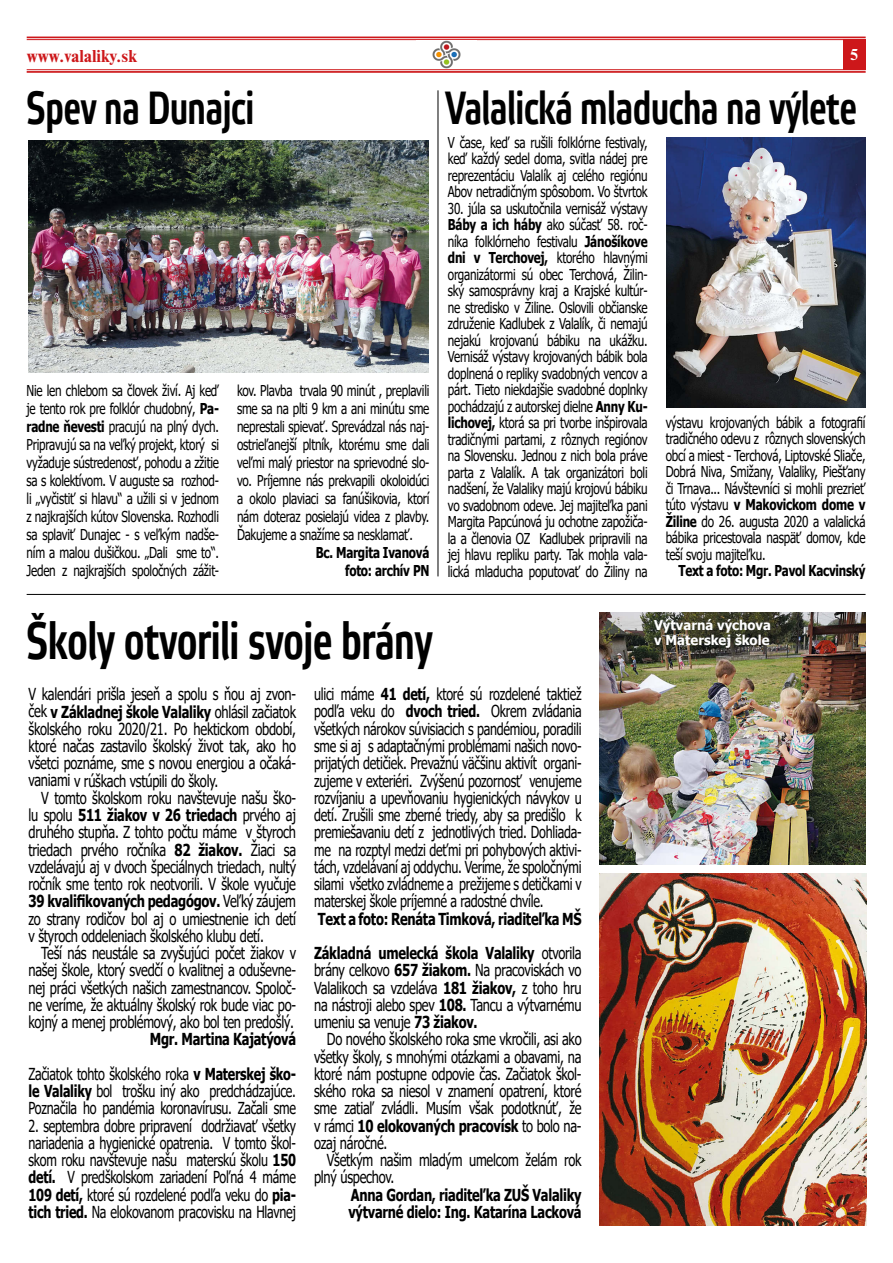
<style>
.page{position:relative;width:893px;height:1263px;background:#fff}
.page>*{position:absolute;margin:0;border:0;box-sizing:border-box;transform-origin:0 0}
.t1{font:500 52.5px "Etelka Narrow";color:#000;scale:.91 1}
.t2{font:500 46.5px "Etelka Narrow";color:#000;scale:.91 1}
.t3{font:700 18px "Nimbus Roman DOT";color:#cd171a}
.t4{font:16.5px/17.2px "Tahoma";letter-spacing:-.02em;color:#000;text-align:justify;scale:.78 1}
.t5{font:16.5px/17.2px "Tahoma";letter-spacing:-.02em;color:#000;text-align:justify;scale:.76 1}
.t6{font:700 16.5px/34.5px "Tahoma";letter-spacing:-.02em;color:#000;scale:.78 1}
.t7{font:700 16.5px "Nimbus Roman DOT";color:#fff}
.t8{font:15px/16.5px "Tahoma";letter-spacing:-.02em;color:#000;text-align:justify;scale:.78 1}
.t9{font:700 15px/18px "Tahoma";letter-spacing:-.02em;color:#000;text-align:right;scale:.78 1}
.t10{font:700 13.5px/15px "Tahoma";color:#fff}
.s1{font-weight:700}
.s2{font-weight:400}
</style>
<div class="page">
<hr style="left:27px;top:69px;width:839px;height:1px;background:#cd171a">
<hr style="left:27px;top:71px;width:839px;height:2px;background:#cd171a">
<hr style="left:27px;top:39px;width:839px;height:1px;background:#cd171a">
<hr style="left:27px;top:37px;width:839px;height:1px;background:#cd171a">
<div style="left:843px;top:39px;width:23px;height:31px;background:#cd171a"></div>
<img style="left:432px;top:41px;width:29px;height:27px">
<img style="left:28px;top:140px;width:400px;height:232px">
<hr style="left:438px;top:90px;width:1px;height:486px;background:#000">
<hr style="left:27px;top:594px;width:838px;height:1px;background:#000">
<img style="left:666px;top:137px;width:199px;height:271px">
<img style="left:600px;top:612px;width:265px;height:252px">
<img style="left:600px;top:873px;width:266px;height:352px">
<p class="t3" style="left:27px;top:46px;width:112px">www.valaliky.sk</p>
<p class="t7" style="left:850px;top:46px;width:10px">5</p>
<h2 class="t2" style="left:27px;top:81px;width:251px">Spev na Dunajci</h2>
<h2 class="t2" style="left:446px;top:81px;width:453px">Valalická mladucha na výlete</h2>
<p class="t8" style="left:448px;top:135px;width:258px">V čase, keď sa rušili folklórne festivaly, keď každý sedel doma, svitla nádej pre reprezentáciu Valalík aj celého regiónu Abov netradičným spôsobom. Vo štvrtok</p>
<p class="t8" style="left:448px;top:201px;width:258px">30. júla sa uskutočnila vernisáž výstavy <span class="s1">Báby a ich háby</span> ako súčasť 58. roč&shy;níka folklórneho festivalu <span class="s1">Jánošíkove dni v Terchovej,</span> ktorého hlavnými organizátormi sú obec Terchová, Žilin&shy;ský samosprávny kraj a Krajské kultúr&shy;ne stredisko v Žiline. Oslovili občianske združenie Kadlubek z Valalík, či nemajú nejakú krojovanú bábiku na ukážku.<br>Vernisáž výstavy krojovaných bábik bola doplnená o repliky svadobných vencov a párt. Tieto niekdajšie svadobné doplnky pochádzajú z autorskej dielne <span class="s1">Anny Ku&shy;lichovej,</span> ktorá sa pri tvorbe inšpirovala tradičnými partami, z rôznych regiónov na Slovensku. Jednou z nich bola práve parta z Valalík. A tak organizátori boli nadšení, že Valaliky majú krojovú bábiku vo svadobnom odeve. Jej majiteľka pani Margita Papcúnová ju ochotne zapožiča&shy;la a členovia OZ Kadlubek pripravili na jej hlavu repliku party. Tak mohla vala&shy;lická mladucha poputovať do Žiliny na</p>
<p class="t8" style="left:27px;top:382px;width:248px;line-height:18px">Nie len chlebom sa človek živí. Aj keď je tento rok pre folklór chudobný, <span class="s1">Pa&shy;radne ňevesti</span> pracujú na plný dych.<br>Pripravujú sa na veľký projekt, ktorý si vyžaduje sústredenosť, pohodu a zžitie sa s kolektívom. V auguste sa rozhod&shy;li „vyčistiť si hlavu“ a užili si v jednom z najkrajších kútov Slovenska. Rozhodli sa splaviť Dunajec - s veľkým nadše&shy;ním a malou dušičkou. „Dali sme to“.<br>Jeden z najkrajších spoločných zážit-</p>
<p class="t8" style="left:237px;top:382px;width:248px;line-height:18px">kov. Plavba trvala 90 minút , preplavili sme sa na plti 9 km a ani minútu sme neprestali spievať. Sprevádzal nás naj&shy;ostrieľanejší pltník, ktorému sme dali veľmi malý priestor na sprievodné slo&shy;vo. Príjemne nás prekvapili okoloidúci a okolo plaviaci sa fanúšikovia, ktorí nám doteraz posielajú videa z plavby.<br>Ďakujeme a snažíme sa nesklamať.</p>
<p class="t8" style="left:666px;top:415px;width:258px">výstavu krojovaných bábik a fotografií tradičného odevu z rôznych slovenských obcí a miest - Terchová, Liptovské Sliače, Dobrá Niva, Smižany, Valaliky, Piešťany či Trnava... Návštevníci si mohli prezrieť túto výstavu <span class="s1">v Makovickom dome v Žiline</span> do 26. augusta 2020 a valalická bábika pricestovala naspäť domov, kde teší svoju majiteľku.</p>
<p class="t9" style="left:678px;top:562px;width:241px">Text a foto: Mgr. Pavol Kacvinský</p>
<p class="t9" style="left:316px;top:544px;width:147px">Bc. Margita Ivanová foto: archív PN</p>
<h1 class="t1" style="left:27px;top:611px;width:448px">Školy otvorili svoje brány</h1>
<p class="t4" style="left:29px;top:686px;width:345px">V kalendári prišla jeseň a spolu s ňou aj zvon&shy;ček <span class="s1">v Základnej škole Valaliky</span> ohlásil začiatok školského roku 2020/21. Po hektickom období, ktoré načas zastavilo školský život tak, ako ho všetci poznáme, sme s novou energiou a očaká&shy;vaniami v rúškach vstúpili do školy.</p>
<p class="t4" style="left:29px;top:790px;width:345px;text-indent:13px">V tomto školskom roku navštevuje našu ško&shy;lu spolu <span class="s1">511 žiakov v 26 triedach</span> prvého aj druhého stupňa. Z tohto počtu máme v štyroch triedach prvého ročníka <span class="s1">82 žiakov.</span> Žiaci sa vzdelávajú aj v dvoch špeciálnych triedach, nultý ročník sme tento rok neotvorili. V škole vyučuje <span class="s1">39 kvalifikovaných pedagógov.</span> Veľký záujem zo strany rodičov bol aj o umiestnenie ich detí v štyroch oddeleniach školského klubu detí.</p>
<p class="t4" style="left:29px;top:945px;width:345px;text-indent:13px">Teší nás neustále sa zvyšujúci počet žiakov v našej škole, ktorý svedčí o kvalitnej a oduševne&shy;nej práci všetkých našich zamestnancov. Spoloč&shy;ne veríme, že aktuálny školský rok bude viac po&shy;kojný a menej problémový, ako bol ten predošlý.</p>
<p class="t6" style="left:29px;top:1023px;width:345px;text-align:right">Mgr. Martina Kajatýová<br><span class="s2">Začiatok tohto školského roka</span> v Materskej ško-</p>
<p class="t5" style="left:29px;top:1083px;width:354px"><span class="s1">le Valaliky</span> bol trošku iný ako predchádzajúce.<br>Poznačila ho pandémia koronavírusu. Začali sme</p>
<p class="t5" style="left:29px;top:1118px;width:354px">2. septembra dobre pripravení dodržiavať všetky nariadenia a hygienické opatrenia. V tomto škol&shy;skom roku navštevuje našu materskú školu <span class="s1">150 detí.</span> V predškolskom zariadení Poľná 4 máme <span class="s1">109 detí,</span> ktoré sú rozdelené podľa veku do <span class="s1">pia&shy;tich tried.</span> Na elokovanom pracovisku na Hlavnej</p>
<p class="t5" style="left:314px;top:686px;width:354px">ulici máme <span class="s1">41 detí,</span> ktoré sú rozdelené taktiež podľa veku do <span class="s1">dvoch tried.</span> Okrem zvládania všetkých nárokov súvisiacich s pandémiou, poradili sme si aj s adaptačnými problémami našich novo&shy;prijatých detičiek. Prevažnú väčšinu aktivít organi&shy;zujeme v exteriéri. Zvýšenú pozornosť venujeme rozvíjaniu a upevňovaniu hygienických návykov u detí. Zrušili sme zberné triedy, aby sa predišlo k premiešavaniu detí z jednotlivých tried. Dohliada&shy;me na rozptyl medzi deťmi pri pohybových aktivi&shy;tách, vzdelávaní aj oddychu. Veríme, že spoločnými silami všetko zvládneme a prežijeme s detičkami v materskej škole príjemné a radostné chvíle.</p>
<p class="t6" style="left:314px;top:902px;width:345px">Text a foto: Renáta Timková, riaditeľka MŠ<br>Základná umelecká škola Valaliky <span class="s2">otvorila</span></p>
<p class="t4" style="left:314px;top:962px;width:345px">brány celkovo <span class="s1">657 žiakom.</span> Na pracoviskách vo Valalikoch sa vzdeláva <span class="s1">181 žiakov,</span> z toho hru na nástroji alebo spev <span class="s1">108.</span> Tancu a výtvarnému umeniu sa venuje <span class="s1">73 žiakov.</span></p>
<p class="t4" style="left:314px;top:1031px;width:345px;text-indent:13px">Do nového školského roka sme vkročili, asi ako všetky školy, s mnohými otázkami a obavami, na ktoré nám postupne odpovie čas. Začiatok škol&shy;ského roka sa niesol v znamení opatrení, ktoré sme zatiaľ zvládli. Musím však podotknúť, že v rámci <span class="s1">10 elokovaných pracovísk</span> to bolo na&shy;ozaj náročné.</p>
<p class="t4" style="left:314px;top:1152px;width:344px;text-indent:13px">Všetkým našim mladým umelcom želám rok plný úspechov.</p>
<p class="t6" style="left:348px;top:1186px;width:301px;line-height:17.2px">Anna Gordan, riaditeľka ZUŠ Valaliky výtvarné dielo: Ing. Katarína Lacková</p>
<p class="t10" style="left:654px;top:618px;width:118px">Výtvarná výchova v Materskej škole</p>
</div>
